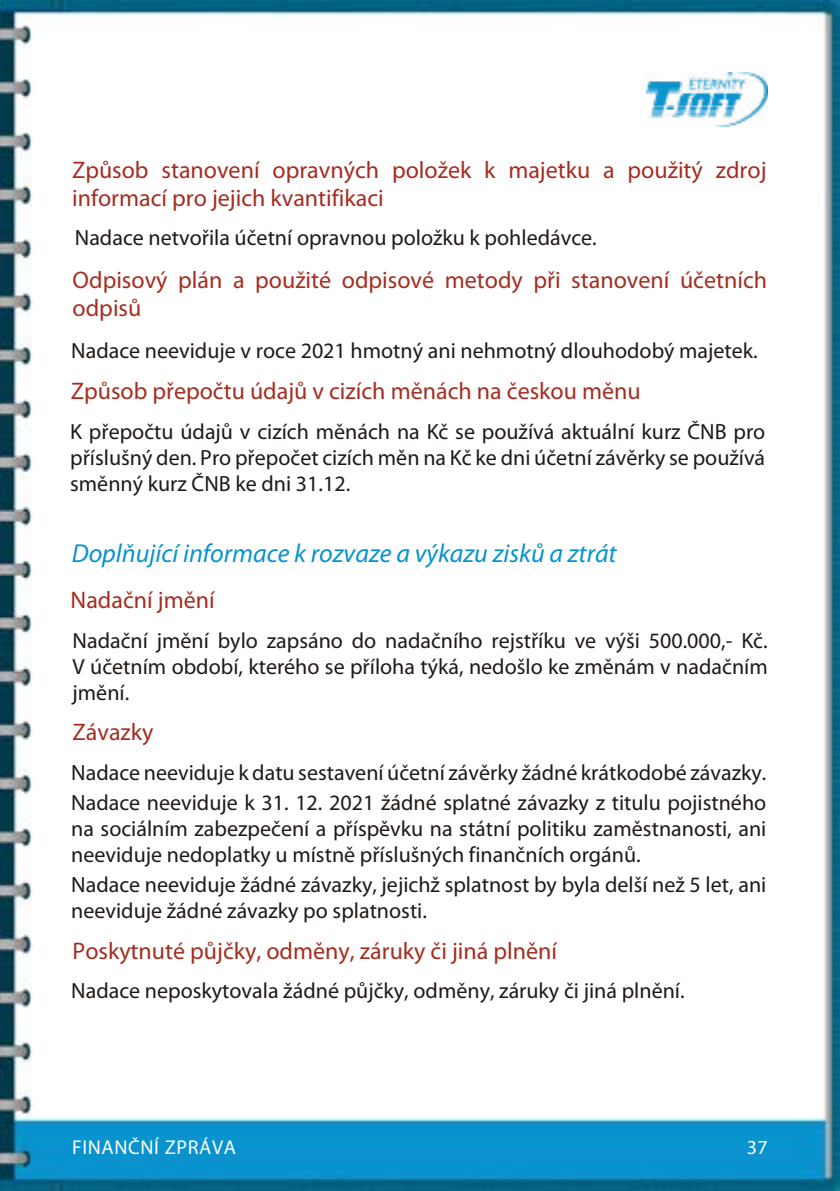
<style>
.page{position:relative;width:840px;height:1191px;background:#fff}
.page>*{position:absolute;margin:0;border:0;box-sizing:border-box;transform-origin:0 0}
.t1{font:italic 26px "Myriad Pro";color:#0893cc}
.t2{font:24px/28px "Myriad Pro";color:#a52d21}
.t3{font:22px/26px "Myriad Pro";color:#1f1a17;text-align:justify}
.t4{font:20px "Myriad Pro";letter-spacing:.03em;color:#fff}
</style>
<div class="page">
<img style="left:0;top:0;width:839px;height:1191px">
<img style="left:646px;top:72px;width:121px;height:54px">
<p class="t2" style="left:72px;top:155px;width:695px">Způsob stanovení opravných položek k majetku a použitý zdroj informací pro jejich kvantifikaci</p>
<p class="t3" style="left:75px;top:224px;width:523px">Nadace netvořila účetní opravnou položku k pohledávce.</p>
<p class="t2" style="left:73px;top:265px;width:695px">Odpisový plán a použité odpisové metody při stanovení účetních odpisů</p>
<p class="t3" style="left:71px;top:337px;width:687px">Nadace neeviduje v roce 2021 hmotný ani nehmotný dlouhodobý majetek.</p>
<p class="t2" style="left:71px;top:377px;width:571px">Způsob přepočtu údajů v cizích měnách na českou měnu</p>
<p class="t3" style="left:70px;top:419px;width:696px">K přepočtu údajů v cizích měnách na Kč se používá aktuální kurz ČNB pro příslušný den. Pro přepočet cizích měn na Kč ke dni účetní závěrky se používá směnný kurz ČNB ke dni 31.12.</p>
<p class="t1" style="left:72px;top:537px;width:546px">Doplňující informace k rozvaze a výkazu zisků a ztrát</p>
<p class="t2" style="left:70px;top:585px;width:146px">Nadační jmění</p>
<p class="t3" style="left:73px;top:627px;width:696px">Nadační jmění bylo zapsáno do nadačního rejstříku ve výši 500.000,- Kč.<br>V účetním období, kterého se příloha týká, nedošlo ke změnám v nadačním jmění.</p>
<p class="t2" style="left:73px;top:717px;width:82px">Závazky</p>
<p class="t3" style="left:71px;top:759px;width:696px">Nadace neeviduje k datu sestavení účetní závěrky žádné krátkodobé závazky.</p>
<p class="t3" style="left:71px;top:789px;width:696px">Nadace neeviduje k 31. 12. 2021 žádné splatné závazky z titulu pojistného na sociálním zabezpečení a příspěvku na státní politiku zaměstnanosti, ani neeviduje nedoplatky u místně příslušných finančních orgánů.</p>
<p class="t3" style="left:71px;top:871px;width:696px">Nadace neeviduje žádné závazky, jejichž splatnost by byla delší než 5 let, ani neeviduje žádné závazky po splatnosti.</p>
<p class="t2" style="left:73px;top:936px;width:486px">Poskytnuté půjčky, odměny, záruky či jiná plnění</p>
<p class="t3" style="left:71px;top:977px;width:614px">Nadace neposkytovala žádné půjčky, odměny, záruky či jiná plnění.</p>
<p class="t4" style="left:72px;top:1134px;width:165px">FINANČNÍ ZPRÁVA</p>
<p class="t4" style="left:746px;top:1134px;width:23px">37</p>
</div>
